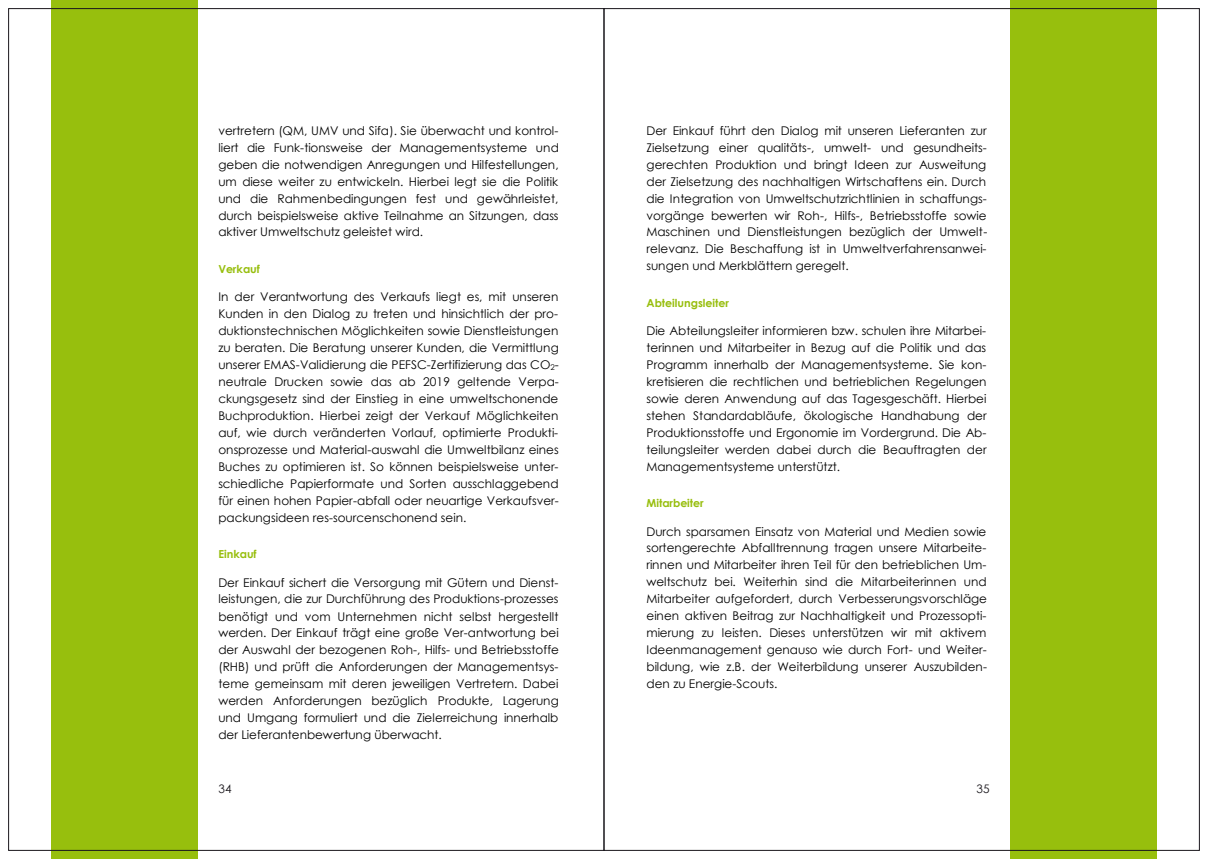
<style>
.page{position:relative;width:1208px;height:859px;background:#fff}
.page>*{position:absolute;margin:0;border:0;box-sizing:border-box;transform-origin:0 0}
.t1{font:12px/16.9px "Century Gothic";color:#000;text-align:justify}
.t2{font:11.8px "Century Gothic";color:#1a171c}
.t3{font:700 11px "Century Gothic";color:#97be0d}
.s1{font-size:7.9px}
</style>
<div class="page">
<div style="left:51px;top:0;width:146px;height:859px;background:#97bf0d"></div>
<div style="left:1011px;top:0;width:146px;height:859px;background:#97bf0d"></div>
<p class="t1" style="left:218px;top:122px;width:342px">vertretern (QM, UMV und Sifa). Sie überwacht und kontrol&shy;liert die Funk-tionsweise der Managementsysteme und geben die notwendigen Anregungen und Hilfestellungen, um diese weiter zu entwickeln. Hierbei legt sie die Politik und die Rahmenbedingungen fest und gewährleistet, durch beispielsweise aktive Teilnahme an Sitzungen, dass aktiver Umweltschutz geleistet wird.</p>
<p class="t3" style="left:218px;top:261px;width:43px">Verkauf</p>
<p class="t1" style="left:218px;top:288px;width:342px">In der Verantwortung des Verkaufs liegt es, mit unseren Kunden in den Dialog zu treten und hinsichtlich der pro&shy;duktionstechnischen Möglichkeiten sowie Dienstleistungen zu beraten. Die Beratung unserer Kunden, die Vermittlung unserer EMAS-Validierung die PEFSC-Zertifizierung das CO<span class="s1">2</span>- neutrale Drucken sowie das ab 2019 geltende Verpa&shy;ckungsgesetz sind der Einstieg in eine umweltschonende Buchproduktion. Hierbei zeigt der Verkauf Möglichkeiten auf, wie durch veränderten Vorlauf, optimierte Produkti&shy;onsprozesse und Material-auswahl die Umweltbilanz eines Buches zu optimieren ist. So können beispielsweise unter&shy;schiedliche Papierformate und Sorten ausschlaggebend für einen hohen Papier-abfall oder neuartige Verkaufsver&shy;packungsideen res-sourcenschonend sein.</p>
<p class="t3" style="left:218px;top:546px;width:40px">Einkauf</p>
<p class="t1" style="left:218px;top:574px;width:342px">Der Einkauf sichert die Versorgung mit Gütern und Dienst&shy;leistungen, die zur Durchführung des Produktions-prozesses benötigt und vom Unternehmen nicht selbst hergestellt werden. Der Einkauf trägt eine große Ver-antwortung bei der Auswahl der bezogenen Roh-, Hilfs- und Betriebsstoffe (RHB) und prüft die Anforderungen der Managementsys&shy;teme gemeinsam mit deren jeweiligen Vertretern. Dabei werden Anforderungen bezüglich Produkte, Lagerung und Umgang formuliert und die Zielerreichung innerhalb der Lieferantenbewertung überwacht.</p>
<p class="t1" style="left:646px;top:122px;width:342px">Der Einkauf führt den Dialog mit unseren Lieferanten zur Zielsetzung einer qualitäts-, umwelt- und gesundheits&shy;gerechten Produktion und bringt Ideen zur Ausweitung der Zielsetzung des nachhaltigen Wirtschaftens ein. Durch die Integration von Umweltschutzrichtlinien in schaffungs&shy;vorgänge bewerten wir Roh-, Hilfs-, Betriebsstoffe sowie Maschinen und Dienstleistungen bezüglich der Umwelt&shy;relevanz. Die Beschaffung ist in Umweltverfahrensanwei&shy;sungen und Merkblättern geregelt.</p>
<p class="t3" style="left:646px;top:295px;width:84px">Abteilungsleiter</p>
<p class="t1" style="left:646px;top:322px;width:342px">Die Abteilungsleiter informieren bzw. schulen ihre Mitarbei&shy;terinnen und Mitarbeiter in Bezug auf die Politik und das Programm innerhalb der Managementsysteme. Sie kon&shy;kretisieren die rechtlichen und betrieblichen Regelungen sowie deren Anwendung auf das Tagesgeschäft. Hierbei stehen Standardabläufe, ökologische Handhabung der Produktionsstoffe und Ergonomie im Vordergrund. Die Ab&shy;teilungsleiter werden dabei durch die Beauftragten der Managementsysteme unterstützt.</p>
<p class="t3" style="left:646px;top:495px;width:59px">Mitarbeiter</p>
<p class="t1" style="left:646px;top:522px;width:342px">Durch sparsamen Einsatz von Material und Medien sowie sortengerechte Abfalltrennung tragen unsere Mitarbeite&shy;rinnen und Mitarbeiter ihren Teil für den betrieblichen Um&shy;weltschutz bei. Weiterhin sind die Mitarbeiterinnen und Mitarbeiter aufgefordert, durch Verbesserungsvorschläge einen aktiven Beitrag zur Nachhaltigkeit und Prozessopti&shy;mierung zu leisten. Dieses unterstützen wir mit aktivem Ideenmanagement genauso wie durch Fort- und Weiter&shy;bildung, wie z.B. der Weiterbildung unserer Auszubilden&shy;den zu Energie-Scouts.</p>
<p class="t2" style="left:218px;top:781px;width:15px">34</p>
<p class="t2" style="left:976px;top:781px;width:15px">35</p>
</div>
